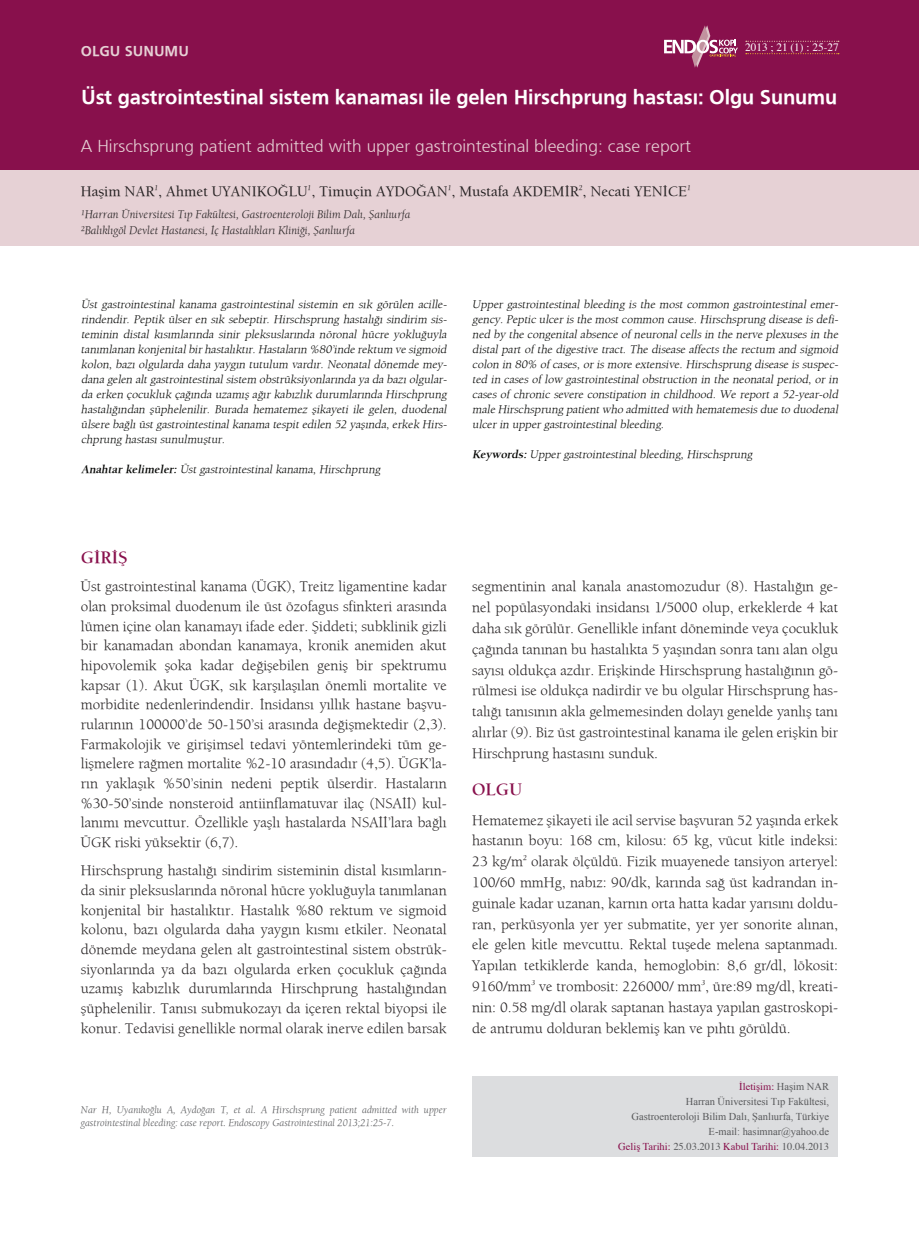
<style>
.page{position:relative;width:919px;height:1238px;background:#fff}
.page>*{position:absolute;margin:0;border:0;box-sizing:border-box;transform-origin:0 0}
.t1{font:700 21px "Fruga Sans";letter-spacing:-.005em;color:#fff}
.t2{font:300 18px "Fruga Sans";color:#e6d1d5}
.t3{font:700 18px "Berkeley";color:#88104c}
.t4{font:15px/19.6px "Berkeley";color:#231f20;text-align:justify}
.t5{font:500 15px "Berkeley";color:#231f20}
.t6{font:700 15px "Fruga Sans";color:#e6d1d5}
.t7{font:italic 12px/15px "Berkeley";color:#040503;text-align:justify}
.t8{font:italic 300 12px/15.8px "Berkeley";color:#231f20}
.t9{font:11.25px "Times";color:#fff}
.t10{font:italic 300 10.5px/13.5px "Berkeley";color:#57585a}
.t11{font:10.5px/15px "Times New Roman";color:#57585a;text-align:right}
.t12{font:10.5px "Times";color:#88104c}
.s1{font-weight:700}
.s2{font-family:"Times New Roman";color:#57585a}
.s3{color:#57585a}
</style>
<div class="page">
<div style="left:0;top:0;width:918px;height:170px;background:#88104c"></div>
<div style="left:0;top:170px;width:918px;height:75px;background:#e6d1d5"></div>
<svg style="left:664px;top:25px;width:74px;height:43px"></svg>
<svg style="left:745px;top:41px;width:93px;height:1px"></svg>
<svg style="left:745px;top:53px;width:93px;height:1px"></svg>
<div style="left:472px;top:1076px;width:366px;height:81px;background:#dcdddf"></div>
<p class="t6" style="left:81px;top:42px;width:110px">OLGU SUNUMU</p>
<p class="t9" style="left:745px;top:40px;width:95px">2013 ; 21 (1) : 25-27</p>
<h1 class="t1" style="left:81px;top:85px;width:757px">Üst gastrointestinal sistem kanaması ile gelen Hirschprung hastası: Olgu Sunumu</h1>
<p class="t2" style="left:81px;top:135px;width:612px">A Hirschsprung patient admitted with upper gastrointestinal bleeding: case report</p>
<p class="t5" style="left:81px;top:182px;width:611px">Haşim NAR<sup>1</sup>, Ahmet UYANIKOĞLU<sup>1</sup>, Timuçin AYDOĞAN<sup>1</sup>, Mustafa AKDEMİR<sup>2</sup>, Necati YENİCE<sup>1</sup></p>
<p class="t8" style="left:81px;top:206px;width:331px"><sup>1</sup>Harran Üniversitesi Tıp Fakültesi, Gastroenteroloji Bilim Dalı, Şanlıurfa<br><sup>2</sup>Balıklıgöl Devlet Hastanesi, İç Hastalıkları Kliniği, Şanlıurfa</p>
<p class="t7" style="left:81px;top:296px;width:370px">Üst gastrointestinal kanama gastrointestinal sistemin en sık görülen acille&shy;rindendir. Peptik ülser en sık sebeptir. Hirschsprung hastalığı sindirim sis&shy;teminin distal kısımlarında sinir pleksuslarında nöronal hücre yokluğuyla tanımlanan konj enitalbirhastalıktır.Hastaların %80’inde rektum ve sigmoid kolon, bazı olgularda daha yaygın tutulum vardır. Neonatal dönemde mey - dana gelen altgastrointestinalsistem obstrüksiyonlarında ya da bazıolgular&shy;da erken çocukluk çağında uzamış ağır kabızlık durumlarında Hirschprung hastalığından şüphelenilir. Burada hematemez şikayeti ile gelen, duodenal ülsere bağlıüstgastrointestinalkanama tespitedilen 52 yaşında,erkek Hirs&shy;chprung hastasısunulmuştur.</p>
<p class="t7" style="left:81px;top:461px;width:303px"><span class="s1">Anahtar kelimeler:</span> Üstgastrointestinalkanama,Hirschprung</p>
<p class="t7" style="left:472px;top:296px;width:370px">Upper gastrointestinal bleeding is the most common gastrointestinal emer&shy;gency .Peptic ulceristhe mostcommon cause.Hirschsprung disease isdefi&shy;ned by the congenital absence of neuronal cells in the nerve plexuses in the distal part of the digestive tract. The disease affects the rectum and sigmoid colon in 80% of cases,orismore extensive.Hirschsprung disease issuspec&shy;ted in cases of low gastrointestinal obstruction in the neonatal period, or in cases of chronic severe constipation in childhood. We report a 52-year-old male Hirschsprung patientwho admitted with hematemesisdue to duodenal ulcerin uppergastrointestinalbleeding.</p>
<p class="t7" style="left:472px;top:446px;width:284px"><span class="s1">Keywords:</span> Uppergastrointestinalbleeding,Hirschsprung</p>
<p class="t3" style="left:81px;top:546px;width:49px">GİRİŞ</p>
<p class="t4" style="left:81px;top:576px;width:367px">Üst gastrointestinal kanama (ÜGK), Treitz ligamentine kadar olan proksimal duodenum ile üst özofagus sfinkteri arasında lümen içine olan kanamayı ifade eder. Şiddeti; subklinik gizli bir kanamadan abondan kanamaya, kronik anemiden akut hipovolemik şoka kadar değişebilen geniş bir spektrumu kapsar (1). Akut ÜGK, sık karşılaşılan önemli mortalite ve morbidite nedenlerindendir. İnsidansı yıllık hastane başvu&shy;rularının 100000’de 50-150’si arasında değişmektedir (2,3).<br>Farmakolojik ve girişimsel tedavi yöntemlerindeki tüm ge&shy;lişmelere rağmen mortalite %2-10 arasındadır (4,5). ÜGK’la&shy;rın yaklaşık %50’sinin nedeni peptik ülserdir. Hastaların %30-50’sinde nonsteroid antiinflamatuvar ilaç (NSAİİ) kul&shy;lanımı mevcuttur. Özellikle yaşlı hastalarda NSAİİ’lara bağlı ÜGK riski yüksektir (6,7).</p>
<p class="t4" style="left:81px;top:860px;width:367px">Hirschsprung hastalığı sindirim sisteminin distal kısımların&shy;da sinir pleksuslarında nöronal hücre yokluğuyla tanımlanan konjenital bir hastalıktır. Hastalık %80 rektum ve sigmoid kolonu, bazı olgularda daha yaygın kısmı etkiler. Neonatal dönemde meydana gelen alt gastrointestinal sistem obstrük&shy;siyonlarında ya da bazı olgularda erken çocukluk çağında uzamış kabızlık durumlarında Hirschprung hastalığından şüphelenilir. Tanısı submukozayı da içeren rektal biyopsi ile konur. Tedavisi genellikle normal olarak inerve edilen barsak</p>
<p class="t10" style="left:81px;top:1102px;width:367px">Nar H, Uyanıkoğlu A, Aydoğan T, et al. A Hirschsprung patient admitted with upper gastrointestinal bleeding: case report. Endoscopy Gastrointestinal 2013;21:25-7.</p>
<p class="t4" style="left:472px;top:576px;width:367px;line-height:20.9px">segmentinin anal kanala anastomozudur (8). Hastalığın ge&shy;nel popülasyondaki insidansı 1/5000 olup, erkeklerde 4 kat daha sık görülür. Genellikle infant döneminde veya çocukluk çağında tanınan bu hastalıkta 5 yaşından sonra tanı alan olgu sayısı oldukça azdır. Erişkinde Hirschsprung hastalığının gö&shy;rülmesi ise oldukça nadirdir ve bu olgular Hirschsprung has&shy;talığı tanısının akla gelmemesinden dolayı genelde yanlış tanı alırlar (9). Biz üst gastrointestinal kanama ile gelen erişkin bir Hirschprung hastasını sunduk.</p>
<p class="t3" style="left:472px;top:778px;width:52px">OLGU</p>
<p class="t4" style="left:472px;top:809px;width:367px;line-height:20.9px">Hematemez şikayeti ile acil servise başvuran 52 yaşında erkek hastanın boyu: 168 cm, kilosu: 65 kg, vücut kitle indeksi:<br>23 kg/m<sup>2</sup> olarak ölçüldü. Fizik muayenede tansiyon arteryel:<br>100/60 mmHg, nabız: 90/dk, karında sağ üst kadrandan in&shy;guinale kadar uzanan, karnın orta hatta kadar yarısını doldu&shy;ran, perküsyonla yer yer submatite, yer yer sonorite alınan, ele gelen kitle mevcuttu. Rektal tuşede melena saptanmadı.<br>Yapılan tetkiklerde kanda, hemoglobin: 8,6 gr/dl, lökosit:<br>9160/mm<sup>3</sup> ve trombosit: 226000/ mm<sup>3</sup>, üre:89 mg/dl, kreati&shy;nin: 0.58 mg/dl olarak saptanan hastaya yapılan gastroskopi&shy;de antrumu dolduran beklemiş kan ve pıhtı görüldü.</p>
<p class="t12" style="left:739px;top:1079px;width:91px">İletişim: <span class="s2">Haşim NAR</span></p>
<p class="t11" style="left:631px;top:1093px;width:199px">Harran Üniversitesi Tıp Fakültesi,<br>Gastroenteroloji Bilim Dalı, Şanlıurfa, Türkiye<br>E-mail: hasimnar@yahoo.de</p>
<p class="t12" style="left:618px;top:1139px;width:212px">Geliş Tarihi: <span class="s3">25.03.2013</span> Kabul Tarihi: <span class="s3">10.04.2013</span></p>
</div>
